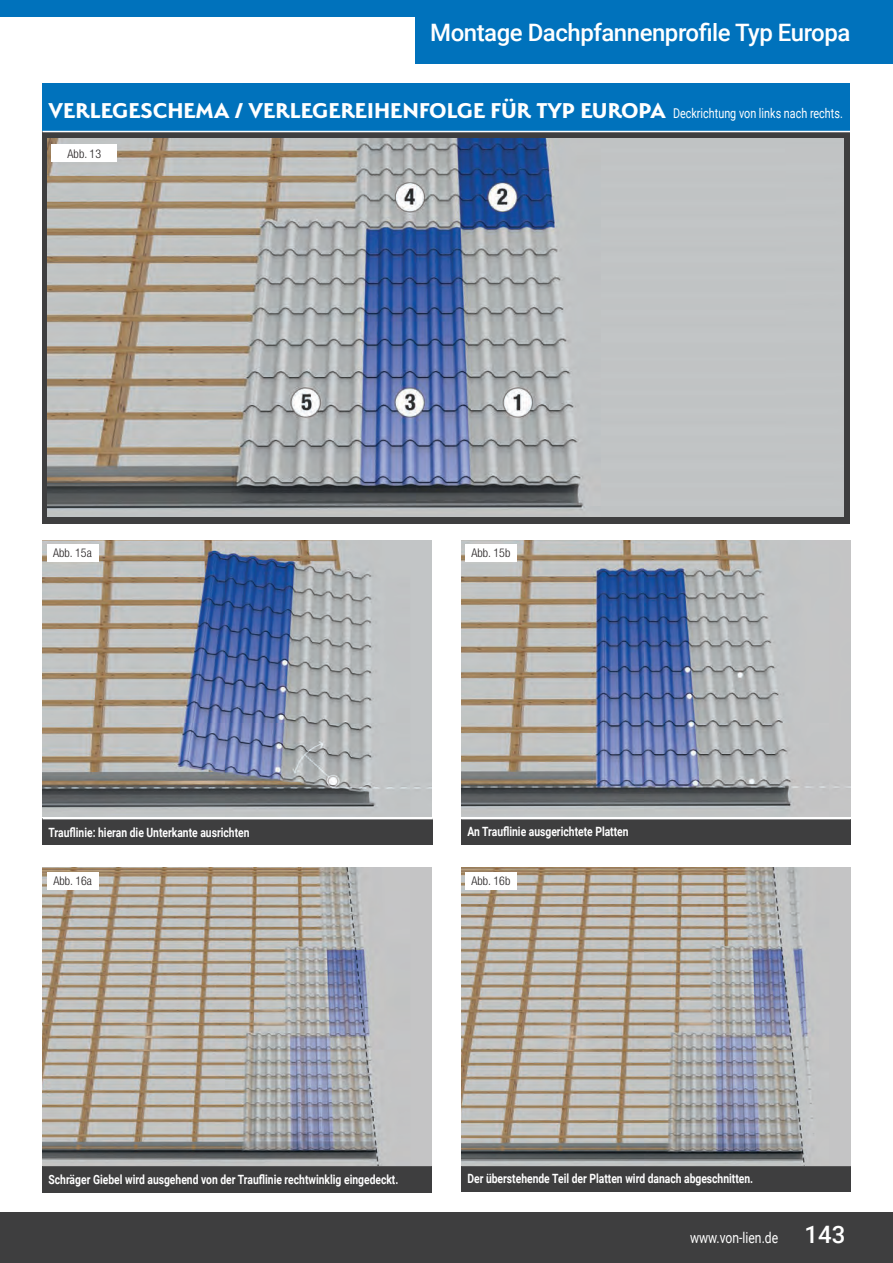
<style>
.page{position:relative;width:893px;height:1263px;background:#fff}
.page>*{position:absolute;margin:0;border:0;box-sizing:border-box;transform-origin:0 0}
.t1{font:700 24px "Serenity";color:#fff}
.t2{font:500 24px "Roboto";letter-spacing:-.02em;color:#fff}
.t3{font:15px "Roboto";color:#fff;scale:.81 1}
.t4{font:700 12.75px "Roboto";color:#fff;scale:.81 1}
.t5{font:300 condensed 12px "Helvetica Neue LT Pro";color:#231f20}
.s1{font-family:"Roboto";font-weight:400;font-size:13.5px}
.s2{font-weight:500;font-size:24px}
</style>
<div class="page">
<div style="left:0;top:1212px;width:893px;height:51px;background:#3e3e3f"></div>
<div style="left:0;top:0;width:893px;height:17px;background:#0072bc"></div>
<div style="left:43px;top:83px;width:807px;height:49px;background:#0072bc"></div>
<svg style="left:43px;top:132px;width:807px;height:392px;background:#4e4f50"></svg>
<hr style="left:43px;top:131px;width:807px;height:1px;background:#fff">
<div style="left:43px;top:819px;width:390px;height:26px;background:#3e3e3f"></div>
<div style="left:461px;top:819px;width:389px;height:25px;background:#3e3e3f"></div>
<div style="left:43px;top:1165px;width:389px;height:28px;background:#3e3e3f"></div>
<hr style="left:43px;top:1164px;width:389px;height:2px;background:#fff">
<div style="left:461px;top:1165px;width:390px;height:27px;background:#3e3e3f"></div>
<hr style="left:461px;top:1164px;width:390px;height:2px;background:#fff">
<img style="left:461px;top:540px;width:389px;height:276px">
<img style="left:43px;top:540px;width:389px;height:276px">
<img style="left:48px;top:139px;width:796px;height:377px">
<div style="left:47px;top:544px;width:51px;height:18px;background:#fff"></div>
<div style="left:465px;top:544px;width:52px;height:18px;background:#fff"></div>
<div style="left:52px;top:144px;width:65px;height:18px;background:#fff"></div>
<img style="left:43px;top:867px;width:389px;height:298px">
<img style="left:461px;top:867px;width:389px;height:298px">
<div style="left:47px;top:872px;width:51px;height:18px;background:#fff"></div>
<div style="left:465px;top:872px;width:51px;height:18px;background:#fff"></div>
<div style="left:415px;top:0;width:478px;height:64px;background:#0072bc"></div>
<h1 class="t2" style="left:430px;top:19px;width:422px">Montage Dachpfannenprofile Typ Europa</h1>
<h1 class="t1" style="left:49px;top:97px;width:796px">VERLEGESCHEMA / VERLEGEREIHENFOLGE FÜR TYP EUROPA <span class="s1">Deckrichtung von links nach rechts.</span></h1>
<p class="t5" style="left:68px;top:147px;width:35px">Abb. 13</p>
<p class="t5" style="left:53px;top:546px;width:40px">Abb. 15a</p>
<p class="t5" style="left:471px;top:546px;width:40px">Abb. 15b</p>
<p class="t4" style="left:49px;top:825px;width:250px">Trauflinie: hieran die Unterkante ausrichten</p>
<p class="t4" style="left:467px;top:824px;width:201px">An Trauflinie ausgerichtete Platten</p>
<p class="t5" style="left:53px;top:874px;width:40px">Abb. 16a</p>
<p class="t5" style="left:471px;top:874px;width:40px">Abb. 16b</p>
<p class="t4" style="left:49px;top:1172px;width:434px">Schräger Giebel wird ausgehend von der Trauflinie rechtwinklig eingedeckt.</p>
<p class="t4" style="left:467px;top:1171px;width:354px">Der überstehende Teil der Platten wird danach abgeschnitten.</p>
<p class="t3" style="left:690px;top:1229px;width:193px">www.von-lien.de <span class="s2">143</span></p>
</div>
